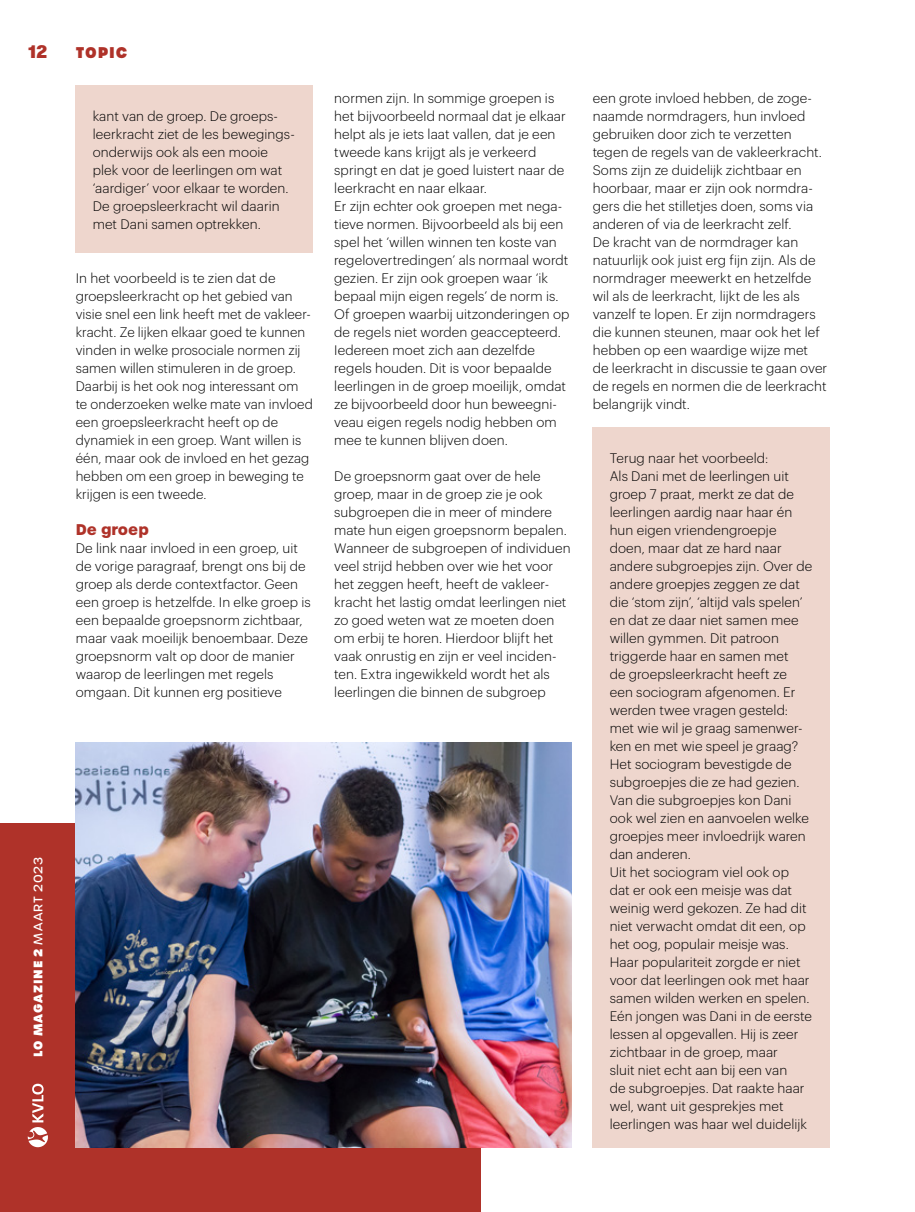
<style>
.page{position:relative;width:915px;height:1212px;background:#fff}
.page>*{position:absolute;margin:0;border:0;box-sizing:border-box;transform-origin:0 0}
.t1{font:900 18px "GT Walsheim Pro";color:#af3229}
.t2{font:700 15px "Urbane";color:#af3229}
.t3{font:800 15px "Urbane";letter-spacing:.06em;color:#af3229}
.t4{font:300 13.5px/18px "Graphik";letter-spacing:.01em;color:#000}
.t5{font:800 12px "Urbane";letter-spacing:.07em;color:#fff}
.s1{font-weight:500}
</style>
<div class="page">
<div style="left:0;top:823px;width:480px;height:389px;background:#af3229"></div>
<div style="left:592px;top:427px;width:237px;height:720px;background:#eed6cd"></div>
<div style="left:76px;top:85px;width:237px;height:168px;background:#eed6cd"></div>
<img style="left:76px;top:742px;width:495px;height:405px">
<svg style="left:28px;top:1084px;width:20px;height:63px"></svg>
<h1 class="t1" style="left:28px;top:40px;width:21px">12</h1>
<p class="t3" style="left:76px;top:42px;width:53px">TOPIC</p>
<p class="t4" style="left:93px;top:106px;width:203px">kant van de groep. De groeps&shy;leerkracht ziet de les bewegings&shy;onderwijs ook als een mooie plek voor de leerlingen om wat ‘aardiger’ voor elkaar te worden.<br>De groepsleerkracht wil daarin met Dani samen optrekken.</p>
<p class="t4" style="left:76px;top:268px;width:238px">In het voorbeeld is te zien dat de groepsleerkracht op het gebied van visie snel een link heeft met de vakleer&shy;kracht. Ze lijken elkaar goed te kunnen vinden in welke prosociale normen zij samen willen stimuleren in de groep.<br>Daarbij is het ook nog interessant om te onderzoeken welke mate van invloed een groepsleerkracht heeft op de dynamiek in een groep. Want willen is één, maar ook de invloed en het gezag hebben om een groep in beweging te krijgen is een tweede.</p>
<p class="t2" style="left:76px;top:519px;width:75px">De groep</p>
<p class="t4" style="left:76px;top:538px;width:236px">De link naar invloed in een groep, uit de vorige paragraaf, brengt ons bij de groep als derde contextfactor. Geen een groep is hetzelfde. In elke groep is een bepaalde groepsnorm zichtbaar, maar vaak moeilijk benoembaar. Deze groepsnorm valt op door de manier waarop de leerlingen met regels omgaan. Dit kunnen erg positieve</p>
<p class="t4" style="left:334px;top:88px;width:237px">normen zijn. In sommige groepen is het bijvoorbeeld normaal dat je elkaar helpt als je iets laat vallen, dat je een tweede kans krijgt als je verkeerd springt en dat je goed luistert naar de leerkracht en naar elkaar.<br>Er zijn echter ook groepen met nega&shy;tieve normen. Bijvoorbeeld als bij een spel het ‘willen winnen ten koste van regelovertredingen’ als normaal wordt gezien. Er zijn ook groepen waar ‘ik bepaal mijn eigen regels’ de norm is.<br>Of groepen waarbij uitzonderingen op de regels niet worden geaccepteerd.<br>Iedereen moet zich aan dezelfde regels houden. Dit is voor bepaalde leerlingen in de groep moeilijk, omdat ze bijvoorbeeld door hun beweegni&shy;veau eigen regels nodig hebben om mee te kunnen blijven doen.</p>
<p class="t4" style="left:334px;top:466px;width:238px">De groepsnorm gaat over de hele groep, maar in de groep zie je ook subgroepen die in meer of mindere mate hun eigen groepsnorm bepalen.<br>Wanneer de subgroepen of individuen veel strijd hebben over wie het voor het zeggen heeft, heeft de vakleer&shy;kracht het lastig omdat leerlingen niet zo goed weten wat ze moeten doen om erbij te horen. Hierdoor blijft het vaak onrustig en zijn er veel inciden&shy;ten. Extra ingewikkeld wordt het als leerlingen die binnen de subgroep</p>
<p class="t5" style="left:30px;top:1057px;width:202px;rotate:-90deg">LO MAGAZINE 2 <span class="s1">MAART 2023</span></p>
<p class="t4" style="left:592px;top:88px;width:236px">een grote invloed hebben, de zoge&shy;naamde normdragers, hun invloed gebruiken door zich te verzetten tegen de regels van de vakleerkracht.<br>Soms zijn ze duidelijk zichtbaar en hoorbaar, maar er zijn ook normdra&shy;gers die het stilletjes doen, soms via anderen of via de leerkracht zelf.<br>De kracht van de normdrager kan natuurlijk ook juist erg fijn zijn. Als de normdrager meewerkt en hetzelfde wil als de leerkracht, lijkt de les als vanzelf te lopen. Er zijn normdragers die kunnen steunen, maar ook het lef hebben op een waardige wijze met de leerkracht in discussie te gaan over de regels en normen die de leerkracht belangrijk vindt.</p>
<p class="t4" style="left:609px;top:448px;width:204px">Terug naar het voorbeeld:<br>Als Dani met de leerlingen uit groep 7 praat, merkt ze dat de leerlingen aardig naar haar én hun eigen vriendengroepje doen, maar dat ze hard naar andere subgroepjes zijn. Over de andere groepjes zeggen ze dat die ‘stom zijn’, ‘altijd vals spelen’ en dat ze daar niet samen mee willen gymmen. Dit patroon triggerde haar en samen met<br>de groepsleerkracht heeft ze een sociogram afgenomen. Er werden twee vragen gesteld: met wie wil je graag samenwer&shy;ken en met wie speel je graag?<br>Het sociogram bevestigde de subgroepjes die ze had gezien.<br>Van die subgroepjes kon Dani ook wel zien en aanvoelen welke groepjes meer invloedrijk waren dan anderen.<br>Uit het sociogram viel ook op<br>dat er ook een meisje was dat weinig werd gekozen. Ze had dit niet verwacht omdat dit een, op het oog, populair meisje was.<br>Haar populariteit zorgde er niet voor dat leerlingen ook met haar samen wilden werken en spelen.<br>Eén jongen was Dani in de eerste lessen al opgevallen. Hij is zeer zichtbaar in de groep, maar<br>sluit niet echt aan bij een van<br>de subgroepjes. Dat raakte haar wel, want uit gesprekjes met leerlingen was haar wel duidelijk</p>
</div>
